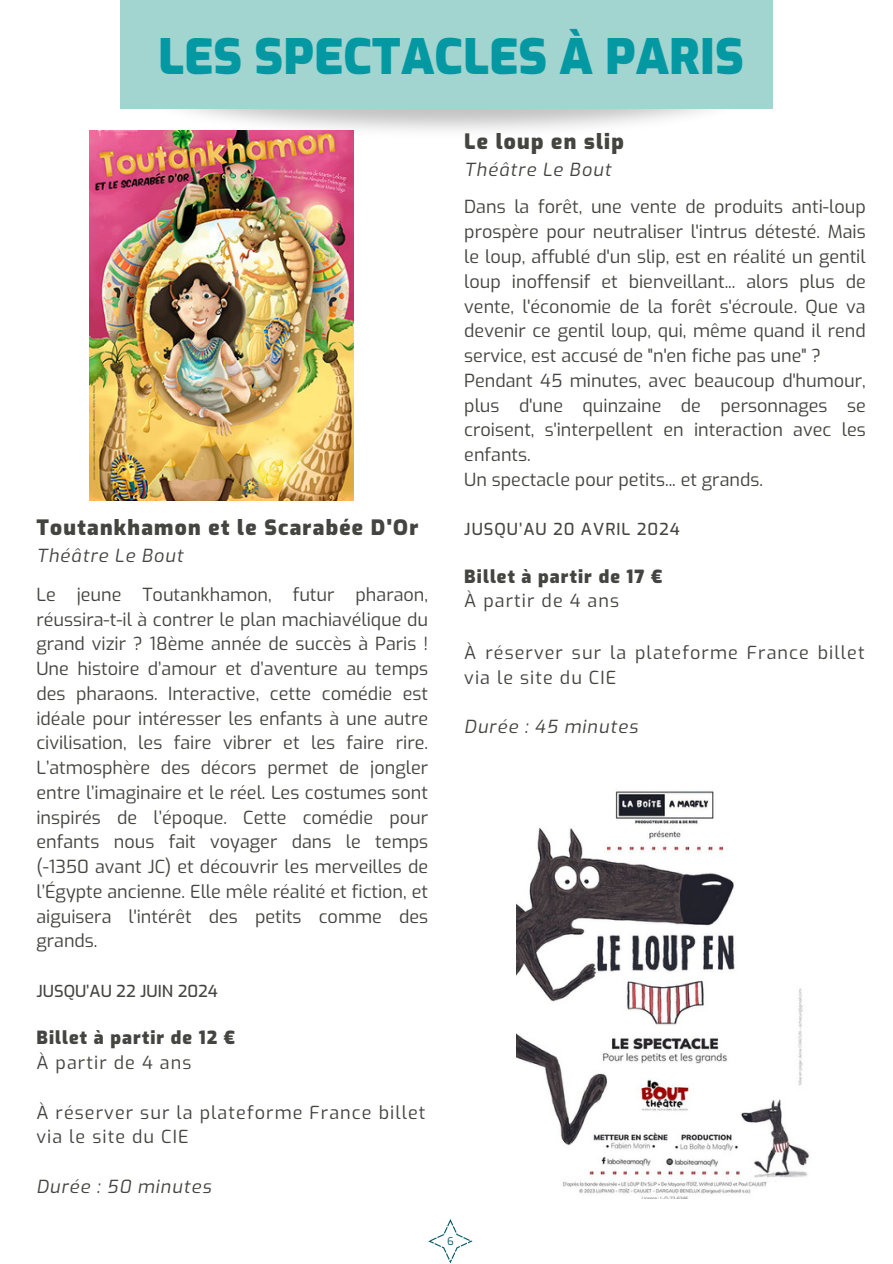
<style>
.page{position:relative;width:893px;height:1264px;background:#fff}
.page>*{position:absolute;margin:0;border:0;box-sizing:border-box;transform-origin:0 0}
.t1{font:900 48.45px "Exo";color:#0499a2}
.t2{font:900 21px "Exo";letter-spacing:.06em;color:#444440}
.t3{font:18px/24.8px "Exo";color:#444440;text-align:justify}
.t4{font:18px/24.8px "Exo";letter-spacing:.06em;color:#444440}
.t5{font:italic 18px "Exo";letter-spacing:.06em;color:#444440}
.t6{font:900 18px "Exo";letter-spacing:.06em;color:#444440}
.t7{font:500 16.5px "Exo";letter-spacing:.06em;color:#444440}
.t8{font:500 16.5px "Exo";color:#444440}
.t9{font:10.65px "Exo";color:#005764}
</style>
<div class="page">
<img style="left:107px;top:46px;width:666px;height:85px">
<div style="left:121px;top:0;width:651px;height:108px;background:#a2d4d0"></div>
<svg style="left:428px;top:1219px;width:44px;height:43px"></svg>
<img style="left:89px;top:131px;width:265px;height:369px">
<img style="left:516px;top:791px;width:293px;height:407px">
<h1 class="t1" style="left:158px;top:25px;width:587px">LES SPECTACLES À PARIS</h1>
<p class="t2" style="left:36px;top:514px;width:383px">Toutankhamon et le Scarabée D'Or</p>
<p class="t5" style="left:36px;top:544px;width:148px">Théâtre Le Bout</p>
<p class="t3" style="left:36px;top:582px;width:393px">Le jeune Toutankhamon, futur pharaon, réussira-t-il à contrer le plan machiavélique du grand vizir ? 18ème année de succès à Paris !<br>Une histoire d’amour et d’aventure au temps des pharaons. Interactive, cette comédie est idéale pour intéresser les enfants à une autre civilisation, les faire vibrer et les faire rire.<br>L’atmosphère des décors permet de jongler entre l’imaginaire et le réel. Les costumes sont inspirés de l’époque. Cette comédie pour enfants nous fait voyager dans le temps (-1350 avant JC) et découvrir les merveilles de l’Égypte ancienne. Elle mêle réalité et fiction, et aiguisera l'intérêt des petits comme des grands.</p>
<p class="t8" style="left:36px;top:980px;width:183px">JUSQU’AU 22 JUIN 2024</p>
<p class="t6" style="left:36px;top:1026px;width:200px">Billet à partir de 12 €</p>
<p class="t4" style="left:36px;top:1050px;width:156px">À partir de 4 ans</p>
<p class="t4" style="left:36px;top:1100px;width:390px">À réserver sur la plateforme France billet via le site du CIE</p>
<p class="t5" style="left:36px;top:1174px;width:176px">Durée : 50 minutes</p>
<p class="t2" style="left:464px;top:128px;width:161px">Le loup en slip</p>
<p class="t5" style="left:464px;top:158px;width:148px">Théâtre Le Bout</p>
<p class="t3" style="left:464px;top:195px;width:403px;text-align:left">Dans la forêt, une vente de produits anti-loup prospère pour neutraliser l'intrus détesté. Mais le loup, affublé d'un slip, est en réalité un gentil loup inoffensif et bienveillant... alors plus de vente, l'économie de la forêt s'écroule. Que va devenir ce gentil loup, qui, même quand il rend service, est accusé de "n'en fiche pas une" ?<br>Pendant 45 minutes, avec beaucoup d'humour, plus d'une quinzaine de personnages se croisent, s'interpellent en interaction avec les enfants.<br>Un spectacle pour petits... et grands.</p>
<p class="t7" style="left:464px;top:519px;width:217px">JUSQU’AU 20 AVRIL 2024</p>
<p class="t6" style="left:464px;top:564px;width:199px">Billet à partir de 17 €</p>
<p class="t4" style="left:464px;top:589px;width:156px">À partir de 4 ans</p>
<p class="t4" style="left:464px;top:640px;width:402px">À réserver sur la plateforme France billet via le site du CIE</p>
<p class="t5" style="left:464px;top:715px;width:175px">Durée : 45 minutes</p>
<p class="t9" style="left:447px;top:1233px;width:8px">6</p>
</div>
